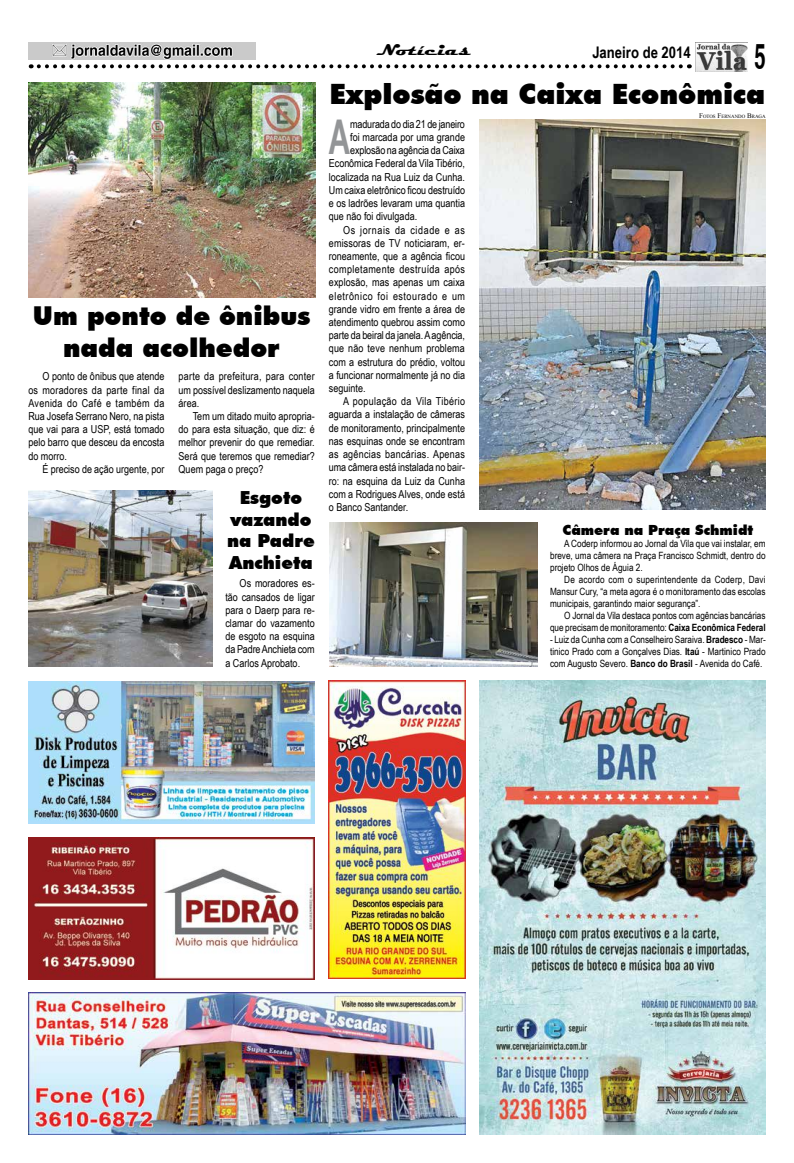
<style>
.page{position:relative;width:794px;height:1163px;background:#fff}
.page>*{position:absolute;margin:0;border:0;box-sizing:border-box;transform-origin:0 0}
.t1{font:700 47.9px "Arial Narrow";color:#939597;scale:.75 1}
.t2{font:700 condensed 35.4px "Helvetica";color:#000;scale:.7 1}
.t3{font:900 28px "Futura BT";color:#000}
.t4{font:900 26px/31.2px "Futura BT";color:#000;text-align:center}
.t5{font:900 18px/21.6px "Futura BT";color:#000;text-align:center}
.t6{font:700 16px "Arial Narrow";color:#000}
.t7{font:700 16px "Magneto";color:#000;scale:1.3 1}
.t8{font:900 14px "Futura BT";color:#000}
.t9{font:11px/13.2px "Arial Narrow";color:#000;text-align:justify}
.t10{font:11px "Arial Narrow";letter-spacing:.025em;color:#000}
.t11{font:11px "Arial Narrow";letter-spacing:.05em;color:#000}
.t12{font:11px "Arial Narrow";letter-spacing:.035em;color:#000}
.t13{font:10px/12px "Arial Narrow";color:#000;text-align:justify}
.t14{font:4.9px "Times New Roman";color:#000}
.s1{font-size:7px}
.s2{font-weight:700}
</style>
<div class="page">
<img style="left:696px;top:43px;width:52px;height:28px">
<img style="left:28px;top:992px;width:437px;height:142px">
<svg style="left:31px;top:42px;width:650px;height:27px"></svg>
<img style="left:28px;top:681px;width:287px;height:142px">
<img style="left:479px;top:680px;width:286px;height:454px">
<img style="left:329px;top:680px;width:136px;height:298px">
<img style="left:28px;top:837px;width:287px;height:141px">
<img style="left:329px;top:522px;width:208px;height:144px">
<img style="left:479px;top:120px;width:286px;height:389px">
<img style="left:29px;top:82px;width:286px;height:215px">
<img style="left:28px;top:490px;width:185px;height:176px">
<h3 class="t4" style="left:33px;top:300px;width:279px">Um ponto de ônibus nada acolhedor</h3>
<p class="t9" style="left:28px;top:369px;width:138px;text-indent:14px">O ponto de ônibus que atende os moradores da parte final da Avenida do Café e também da Rua Josefa Serrano Nero, na pista que vai para a USP, está tomado pelo barro que desceu da encosta do morro.</p>
<p class="t9" style="left:43px;top:462px;width:123px">É preciso de ação urgente, por</p>
<p class="t9" style="left:179px;top:369px;width:138px">parte da prefeitura, para conter um possível deslizamento naquela área.</p>
<p class="t9" style="left:179px;top:409px;width:138px;text-indent:14px">Tem um ditado muito apropria&shy;do para esta situação, que diz: é melhor prevenir do que remediar.<br>Será que teremos que remediar?<br>Quem paga o preço?</p>
<h3 class="t5" style="left:227px;top:486px;width:89px">Esgoto vazando na Padre<br>Anchieta</h3>
<p class="t9" style="left:225px;top:576px;width:91px;text-indent:14px">Os moradores es&shy;tão cansados de ligar para o Daerp para re&shy;clamar do vazamento de esgoto na esquina da Padre Anchieta com a Carlos Aprobato.</p>
<h3 class="t7" style="left:376px;top:41px;width:74px">Notícias</h3>
<h3 class="t6" style="left:592px;top:40px;width:100px">Janeiro de 2014</h3>
<h2 class="t2" style="left:754px;top:35px;width:18px">5</h2>
<h3 class="t3" style="left:329px;top:77px;width:437px">Explosão na Caixa Econômica</h3>
<h1 class="t1" style="left:329px;top:101px;width:30px">A</h1>
<p class="t9" style="left:350px;top:117px;width:116px">madurada do dia 21 de janeiro</p>
<p class="t9" style="left:350px;top:130px;width:116px">foi marcada por uma grande</p>
<p class="t9" style="left:350px;top:143px;width:116px">explosão na agência da Caixa</p>
<p class="t9" style="left:329px;top:156px;width:137px">Econômica Federal da Vila Tibério,</p>
<p class="t9" style="left:329px;top:170px;width:138px">localizada na Rua Luiz da Cunha.</p>
<p class="t9" style="left:329px;top:183px;width:138px">Um caixa eletrônico ficou destruído</p>
<p class="t9" style="left:329px;top:196px;width:138px">e os ladrões levaram uma quantia</p>
<p class="t9" style="left:329px;top:209px;width:90px">que não foi divulgada.</p>
<p class="t11" style="left:343px;top:221px;width:123px">Os jornais da cidade e as</p>
<p class="t9" style="left:329px;top:236px;width:137px">emissoras de TV noticiaram, er-</p>
<p class="t9" style="left:329px;top:249px;width:138px">roneamente, que a agência ficou</p>
<p class="t12" style="left:329px;top:261px;width:138px">completamente destruída após</p>
<p class="t9" style="left:329px;top:275px;width:138px">explosão, mas apenas um caixa</p>
<p class="t11" style="left:329px;top:287px;width:138px">eletrônico foi estourado e um</p>
<p class="t9" style="left:329px;top:302px;width:138px">grande vidro em frente a área de</p>
<p class="t9" style="left:329px;top:315px;width:138px">atendimento quebrou assim como</p>
<p class="t9" style="left:329px;top:328px;width:138px">parte da beiral da janela. A agência,</p>
<p class="t9" style="left:329px;top:341px;width:137px">que não teve nenhum problema</p>
<p class="t9" style="left:329px;top:354px;width:138px">com a estrutura do prédio, voltou</p>
<p class="t9" style="left:329px;top:368px;width:138px">a funcionar normalmente já no dia</p>
<p class="t9" style="left:329px;top:381px;width:38px">seguinte.</p>
<p class="t10" style="left:343px;top:393px;width:123px">A população da Vila Tibério</p>
<p class="t9" style="left:329px;top:407px;width:138px">aguarda a instalação de câmeras</p>
<p class="t9" style="left:329px;top:420px;width:138px">de monitoramento, principalmente</p>
<p class="t9" style="left:329px;top:434px;width:138px">nas esquinas onde se encontram</p>
<p class="t10" style="left:329px;top:446px;width:138px">as agências bancárias. Apenas</p>
<p class="t9" style="left:329px;top:460px;width:138px">uma câmera está instalada no bair-</p>
<p class="t9" style="left:329px;top:473px;width:138px">ro: na esquina da Luiz da Cunha</p>
<p class="t9" style="left:329px;top:486px;width:138px">com a Rodrigues Alves, onde está</p>
<p class="t9" style="left:329px;top:500px;width:81px">o Banco Santander.</p>
<p class="t14" style="left:699px;top:113px;width:68px"><span class="s1">F</span>OTOS <span class="s1">F</span>ERNANDO <span class="s1">B</span>RAGA</p>
<p class="t8" style="left:562px;top:521px;width:192px">Câmera na Praça Schmidt</p>
<p class="t13" style="left:550px;top:536px;width:217px;text-indent:14px">A Coderp informou ao Jornal da Vila que vai instalar, em breve, uma câmera na Praça Francisco Schmidt, dentro do projeto Olhos de Águia 2.</p>
<p class="t13" style="left:550px;top:572px;width:217px;text-indent:14px">De acordo com o superintendente da Coderp, Davi Mansur Cury, “a meta agora é o monitoramento das escolas municipais, garantindo maior segurança”.</p>
<p class="t13" style="left:550px;top:608px;width:217px;text-align:right">O Jornal da Vila destaca pontos com agências bancárias que precisam de monitoramento: <span class="s2">Caixa Econômica Federal</span></p>
<p class="t13" style="left:550px;top:632px;width:217px">- Luiz da Cunha com a Conselheiro Saraiva. <span class="s2">Bradesco</span> - Mar&shy;tinico Prado com a Gonçalves Dias. <span class="s2">Itaú</span> - Martinico Prado com Augusto Severo. <span class="s2">Banco do Brasil</span> - Avenida do Café.</p>
</div>
